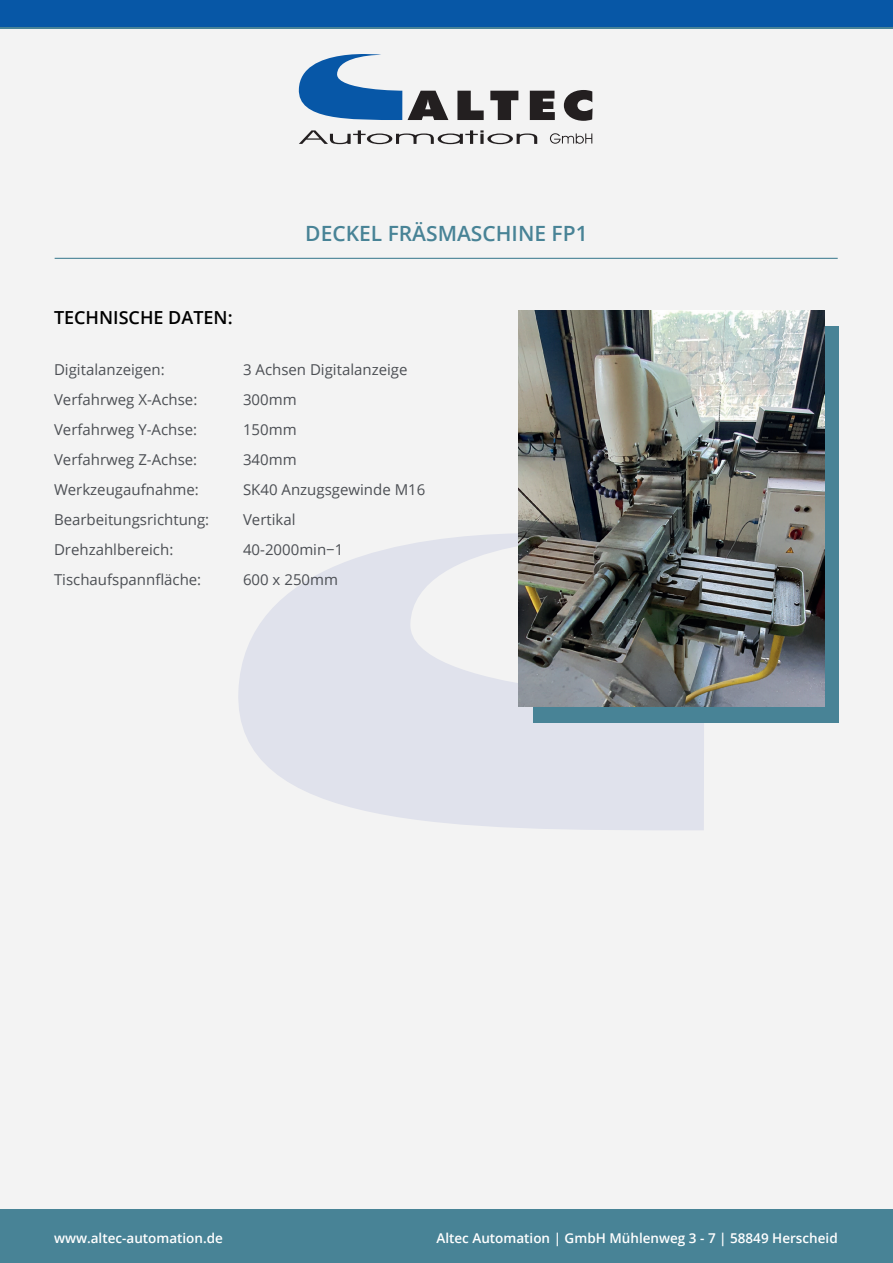
<style>
.page{position:relative;width:893px;height:1263px;background:#fff}
.page>*{position:absolute;margin:0;border:0;box-sizing:border-box;transform-origin:0 0}
.t1{font:600 21px "Open Sans";color:#488396}
.t2{font:600 18px "Open Sans";color:#000}
.t3{font:15px "Open Sans";color:#4c4f54}
.t4{font:600 13.5px "Open Sans";color:#fff}
</style>
<div class="page">
<div style="left:0;top:4px;width:893px;height:1259px;background:#f3f3f3"></div>
<div style="left:0;top:7px;width:893px;height:22px;background:linear-gradient(to right,#488396,#488396)"></div>
<div style="left:0;top:1210px;width:893px;height:53px;background:#488396"></div>
<div style="left:0;top:0;width:893px;height:26px;background:#0757a6"></div>
<svg style="left:550px;top:133px;width:42px;height:11px"></svg>
<svg style="left:299px;top:54px;width:103px;height:66px"></svg>
<svg style="left:408px;top:91px;width:40px;height:29px"></svg>
<svg style="left:457px;top:91px;width:27px;height:29px"></svg>
<svg style="left:490px;top:91px;width:28px;height:29px"></svg>
<svg style="left:530px;top:91px;width:25px;height:29px"></svg>
<svg style="left:564px;top:90px;width:29px;height:31px"></svg>
<svg style="left:299px;top:130px;width:238px;height:14px"></svg>
<svg style="left:238px;top:533px;width:466px;height:297px;fill:#e0e2ec"></svg>
<div style="left:533px;top:326px;width:306px;height:397px;background:#488396"></div>
<hr style="left:55px;top:258px;width:783px;height:1px;background:#488396">
<img style="left:519px;top:310px;width:305px;height:397px">
<h1 class="t1" style="left:305px;top:219px;width:284px">DECKEL FRÄSMASCHINE FP1</h1>
<p class="t2" style="left:54px;top:305px;width:180px">TECHNISCHE DATEN:</p>
<p class="t3" style="left:54px;top:360px;width:112px">Digitalanzeigen:</p>
<p class="t3" style="left:243px;top:360px;width:166px">3 Achsen Digitalanzeige</p>
<p class="t3" style="left:54px;top:390px;width:145px">Verfahrweg X-Achse:</p>
<p class="t3" style="left:243px;top:390px;width:55px">300mm</p>
<p class="t3" style="left:54px;top:420px;width:145px">Verfahrweg Y-Achse:</p>
<p class="t3" style="left:243px;top:420px;width:55px">150mm</p>
<p class="t3" style="left:54px;top:450px;width:145px">Verfahrweg Z-Achse:</p>
<p class="t3" style="left:243px;top:450px;width:55px">340mm</p>
<p class="t3" style="left:54px;top:480px;width:146px">Werkzeugaufnahme:</p>
<p class="t3" style="left:243px;top:480px;width:184px">SK40 Anzugsgewinde M16</p>
<p class="t3" style="left:54px;top:510px;width:157px">Bearbeitungsrichtung:</p>
<p class="t3" style="left:243px;top:510px;width:54px">Vertikal</p>
<p class="t3" style="left:54px;top:540px;width:121px">Drehzahlbereich:</p>
<p class="t3" style="left:243px;top:540px;width:102px">40-2000min−1</p>
<p class="t3" style="left:54px;top:570px;width:149px">Tischaufspannfläche:</p>
<p class="t3" style="left:243px;top:570px;width:97px">600 x 250mm</p>
<p class="t4" style="left:54px;top:1228px;width:170px">www.altec-automation.de</p>
<p class="t4" style="left:436px;top:1228px;width:403px">Altec Automation | GmbH Mühlenweg 3 - 7 | 58849 Herscheid</p>
</div>
